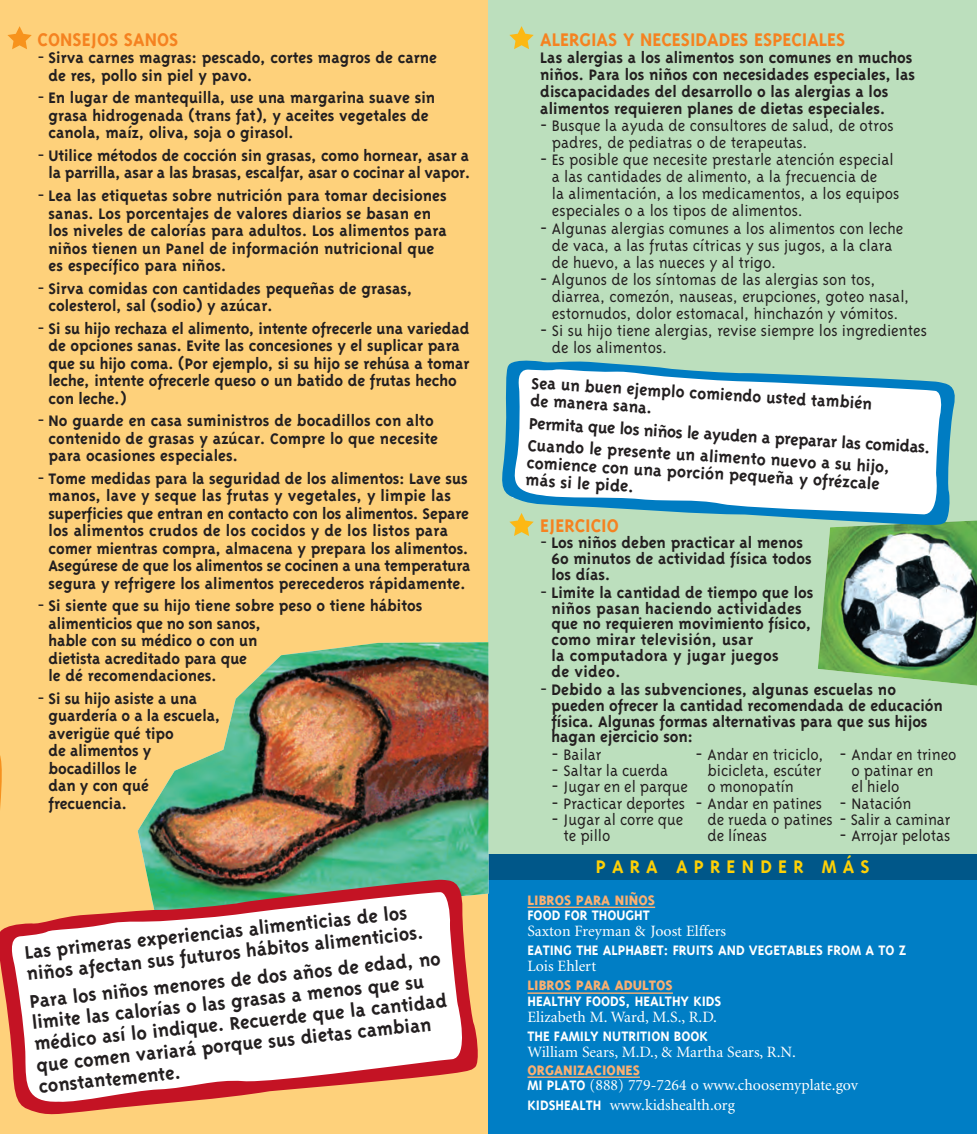
<style>
.page{position:relative;width:977px;height:1134px;background:#fff}
.page>*{position:absolute;margin:0;border:0;box-sizing:border-box;transform-origin:0 0}
.t1{font:700 21px/21.5px "Triplex";color:#231f20}
.t2{font:700 21px "Triplex";color:#f58220}
.t3{font:700 21px "Triplex";letter-spacing:.295em;color:#fed006}
.t4{font:700 18.38px/16.6px "Triplex";color:#231f20}
.t5{font:700 17.5px/17.5px "Triplex";color:#231f20}
.t6{font:300 17.5px/17.2px "Triplex";color:#231f20}
.t7{font:15.75px/19.2px "Minion";color:#fff}
.t8{font:700 15.75px "Triplex";color:#fff}
.t9{font:800 15.75px "Triplex";color:#faaf71}
.s1{font-weight:300}
.s2{font-family:"Triplex";font-weight:700}
</style>
<div class="page">
<div style="left:0;top:0;width:494px;height:1134px;background:#fed17b"></div>
<div style="left:488px;top:0;width:488px;height:1134px;background:#bcdfbd"></div>
<div style="left:488px;top:854px;width:488px;height:280px;background:#007ec5"></div>
<div style="left:488px;top:854px;width:488px;height:26px;background:#005789"></div>
<svg style="left:509px;top:26px;width:24px;height:23px"></svg>
<img style="left:818px;top:520px;width:158px;height:166px">
<svg style="left:514px;top:528px;width:15px;height:8px"></svg>
<hr style="left:527px;top:907px;width:128px;height:1px;background:#faaf71">
<hr style="left:527px;top:992px;width:145px;height:2px;background:#faaf71">
<hr style="left:527px;top:1076px;width:113px;height:2px;background:#faaf71">
<img style="left:502px;top:360px;width:456px;height:168px">
<img style="left:138px;top:642px;width:350px;height:253px">
<img style="left:29px;top:878px;width:451px;height:237px">
<svg style="left:7px;top:26px;width:25px;height:23px"></svg>
<svg style="left:0;top:755px;width:29px;height:355px"></svg>
<p class="t2" style="left:38px;top:28px;width:142px">CONSEJOS SANOS</p>
<p class="t5" style="left:48px;top:49px;width:390px;text-indent:-11px"><span class="s1">-</span> Sirva carnes magras: pescado, cortes magros de carne de res, pollo sin piel y pavo.</p>
<p class="t5" style="left:48px;top:89px;width:388px;text-indent:-11px"><span class="s1">-</span> En lugar de mantequilla, use una margarina suave sin grasa hidrogenada (trans fat), y aceites vegetales de canola, maíz, oliva, soja o girasol.</p>
<p class="t5" style="left:38px;top:147px;width:434px;text-align:right"><span class="s1">-</span> Utilice métodos de cocción sin grasas, como hornear, asar a la parrilla, asar a las brasas, escalfar, asar o cocinar al vapor.</p>
<p class="t5" style="left:48px;top:187px;width:400px;text-indent:-11px"><span class="s1">-</span> Lea las etiquetas sobre nutrición para tomar decisiones sanas. Los porcentajes de valores diarios se basan en los niveles de calorías para adultos. Los alimentos para niños tienen un Panel de información nutricional que es específico para niños.</p>
<p class="t5" style="left:48px;top:279px;width:365px;text-indent:-11px"><span class="s1">-</span> Sirva comidas con cantidades pequeñas de grasas, colesterol, sal (sodio) y azúcar.</p>
<p class="t5" style="left:48px;top:319px;width:422px;text-indent:-11px"><span class="s1">-</span> Si su hijo rechaza el alimento, intente ofrecerle una variedad de opciones sanas. Evite las concesiones y el suplicar para que su hijo coma. (Por ejemplo, si su hijo se rehúsa a tomar leche, intente ofrecerle queso o un batido de frutas hecho con leche.)</p>
<p class="t5" style="left:48px;top:412px;width:391px;text-indent:-11px"><span class="s1">-</span> No guarde en casa suministros de bocadillos con alto contenido de grasas y azúcar. Compre lo que necesite para ocasiones especiales.</p>
<p class="t5" style="left:48px;top:469px;width:423px;text-indent:-11px"><span class="s1">-</span> Tome medidas para la seguridad de los alimentos: Lave sus manos, lave y seque las frutas y vegetales, y limpie las superficies que entran en contacto con los alimentos. Separe los alimentos crudos de los cocidos y de los listos para comer mientras compra, almacena y prepara los alimentos.<br>Asegúrese de que los alimentos se cocinen a una temperatura segura y refrigere los alimentos perecederos rápidamente.</p>
<p class="t5" style="left:48px;top:597px;width:375px;text-indent:-11px"><span class="s1">-</span> Si siente que su hijo tiene sobre peso o tiene hábitos alimenticios que no son sanos,<br>hable con su médico o con un<br>dietista acreditado para que<br>le dé recomendaciones.</p>
<p class="t5" style="left:48px;top:689px;width:173px;text-indent:-11px"><span class="s1">-</span> Si su hijo asiste a una guardería o a la escuela, averigüe qué tipo<br>de alimentos y bocadillos le<br>dan y con qué frecuencia.</p>
<p class="t1" style="left:24px;top:942px;width:400px;rotate:-6deg">Las primeras experiencias alimenticias de los niños afectan sus futuros hábitos alimenticios.</p>
<p class="t1" style="left:29px;top:990px;width:416px;rotate:-6deg">Para los niños menores de dos años de edad, no limite las calorías o las grasas a menos que su médico así lo indique. Recuerde que la cantidad que comen variará porque sus dietas cambian constantemente.</p>
<p class="t2" style="left:540px;top:27px;width:306px">ALERGIAS Y NECESIDADES ESPECIALES</p>
<p class="t5" style="left:540px;top:49px;width:376px">Las alergias a los alimentos son comunes en muchos niños. Para los niños con necesidades especiales, las discapacidades del desarrollo o las alergias a los alimentos requieren planes de dietas especiales.</p>
<p class="t6" style="left:552px;top:117px;width:343px;text-indent:-12px">- Busque la ayuda de consultores de salud, de otros padres, de pediatras o de terapeutas.</p>
<p class="t6" style="left:552px;top:151px;width:349px;text-indent:-12px">- Es posible que necesite prestarle atención especial a las cantidades de alimento, a la frecuencia de<br>la alimentación, a los medicamentos, a los equipos especiales o a los tipos de alimentos.</p>
<p class="t6" style="left:552px;top:219px;width:353px;text-indent:-12px">- Algunas alergias comunes a los alimentos con leche de vaca, a las frutas cítricas y sus jugos, a la clara de huevo, a las nueces y al trigo.</p>
<p class="t6" style="left:552px;top:271px;width:359px;text-indent:-12px">- Algunos de los síntomas de las alergias son tos, diarrea, comezón, nauseas, erupciones, goteo nasal, estornudos, dolor estomacal, hinchazón y vómitos.</p>
<p class="t6" style="left:552px;top:322px;width:376px;text-indent:-12px">- Si su hijo tiene alergias, revise siempre los ingredientes de los alimentos.</p>
<p class="t4" style="left:531px;top:376px;width:343px;rotate:3deg">Sea un buen ejemplo comiendo usted también de manera sana.</p>
<p class="t4" style="left:529px;top:414px;width:403px;line-height:21.7px;rotate:3deg">Permita que los niños le ayuden a preparar las comidas.<br>Cuando le presente un alimento nuevo a su hijo,</p>
<p class="t4" style="left:527px;top:455px;width:355px;rotate:3deg">comience con una porción pequeña y ofrézcale más si le pide.</p>
<p class="t2" style="left:540px;top:514px;width:80px">EJERCICIO</p>
<p class="t5" style="left:551px;top:535px;width:262px;line-height:15.8px;text-indent:-11px"><span class="s1">-</span> Los niños deben practicar al menos<br>60 minutos de actividad física todos los días.</p>
<p class="t5" style="left:551px;top:584px;width:263px;line-height:15.8px;text-indent:-11px"><span class="s1">-</span> Limite la cantidad de tiempo que los niños pasan haciendo actividades que no requieren movimiento físico, como mirar televisión, usar<br>la computadora y jugar juegos<br>de video.</p>
<p class="t5" style="left:551px;top:682px;width:393px;line-height:15.8px;text-indent:-11px"><span class="s1">-</span> Debido a las subvenciones, algunas escuelas no pueden ofrecer la cantidad recomendada de educación física. Algunas formas alternativas para que sus hijos hagan ejercicio son:</p>
<p class="t6" style="left:551px;top:746px;width:51px">- Bailar</p>
<p class="t6" style="left:551px;top:762px;width:118px">- Saltar la cuerda</p>
<p class="t6" style="left:551px;top:778px;width:138px">- Jugar en el parque</p>
<p class="t6" style="left:551px;top:794px;width:135px">- Practicar deportes</p>
<p class="t6" style="left:563px;top:811px;width:121px;line-height:16.1px;text-indent:-12px">- Jugar al corre que te pillo</p>
<p class="t6" style="left:707px;top:746px;width:117px;line-height:16.3px;text-indent:-12px">- Andar en triciclo, bicicleta, escúter o monopatín</p>
<p class="t6" style="left:707px;top:795px;width:244px;line-height:16.1px;text-indent:-12px">- Andar en patines<br>de rueda o patines - Salir a caminar de líneas</p>
<p class="t6" style="left:851px;top:746px;width:106px;line-height:16.3px;text-indent:-12px">- Andar en trineo o patinar en<br>el hielo</p>
<p class="t6" style="left:839px;top:794px;width:73px">- Natación</p>
<p class="t6" style="left:839px;top:827px;width:112px">- Arrojar pelotas</p>
<p class="t3" style="left:595px;top:855px;width:275px">PARA APRENDER MÁS</p>
<p class="t9" style="left:527px;top:891px;width:129px">LIBROS PARA NIÑOS</p>
<p class="t8" style="left:527px;top:907px;width:124px">FOOD FOR THOUGHT</p>
<p class="t7" style="left:527px;top:922px;width:200px">Saxton Freyman &amp; Joost Elffers</p>
<p class="t8" style="left:527px;top:942px;width:380px">EATING THE ALPHABET: FRUITS AND VEGETABLES FROM A TO Z</p>
<p class="t7" style="left:527px;top:957px;width:70px">Lois Ehlert</p>
<p class="t9" style="left:527px;top:976px;width:147px">LIBROS PARA ADULTOS</p>
<p class="t8" style="left:527px;top:992px;width:195px">HEALTHY FOODS, HEALTHY KIDS</p>
<p class="t7" style="left:527px;top:1008px;width:191px">Elizabeth M. Ward, M.S., R.D.</p>
<p class="t8" style="left:527px;top:1027px;width:182px">THE FAMILY NUTRITION BOOK</p>
<p class="t7" style="left:527px;top:1043px;width:270px">William Sears, M.D., &amp; Martha Sears, R.N.</p>
<p class="t9" style="left:527px;top:1061px;width:114px">ORGANIZACIONES</p>
<p class="t7" style="left:527px;top:1076px;width:332px"><span class="s2">MI PLATO</span> (888) 779-7264 o www.choosemyplate.gov<br><span class="s2">KIDSHEALTH</span> www.kidshealth.org</p>
</div>
